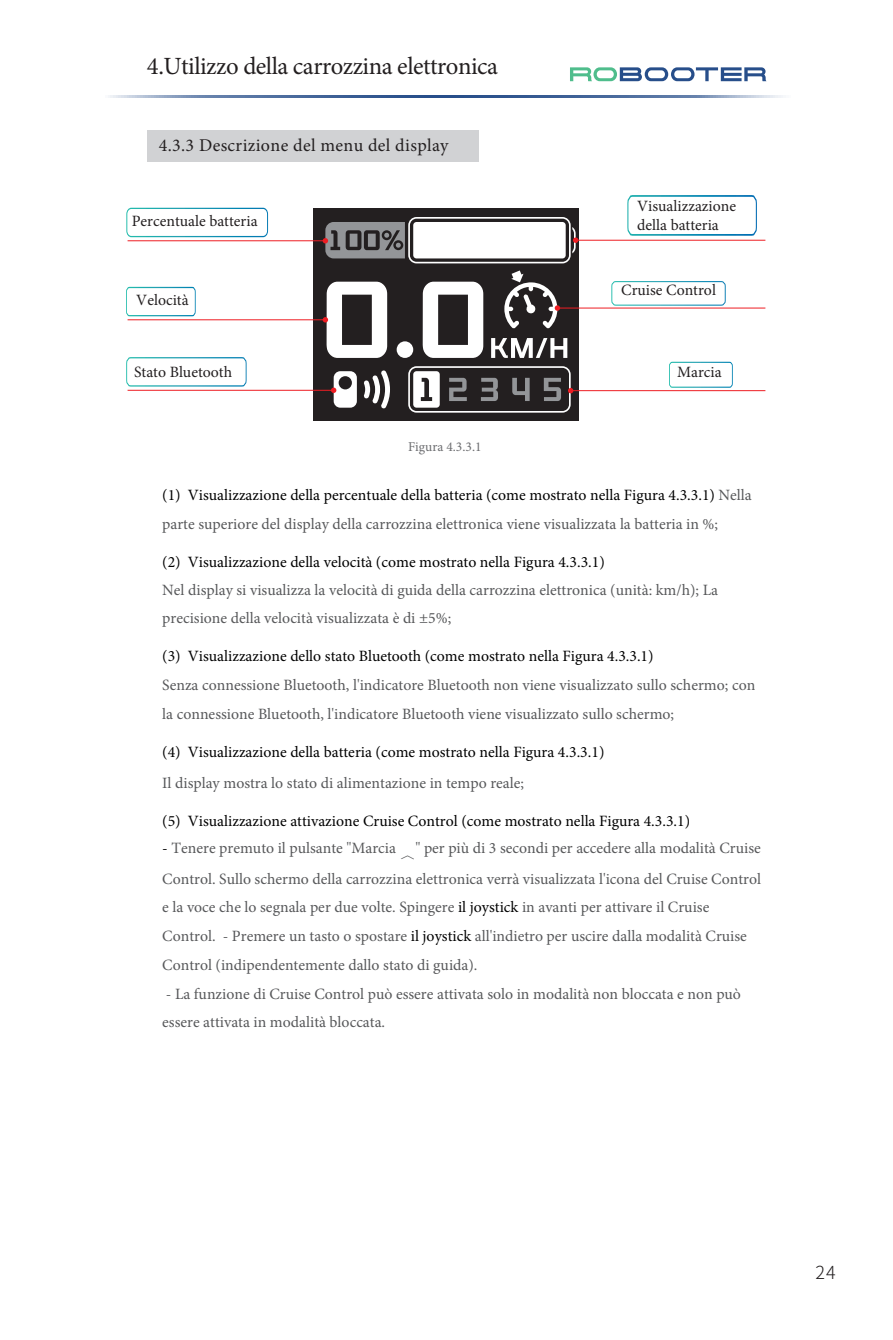
<style>
.page{position:relative;width:893px;height:1340px;background:#fff}
.page>*{position:absolute;margin:0;border:0;box-sizing:border-box;transform-origin:0 0}
.t1{font:24.75px "Minion Pro";letter-spacing:-.02em;color:#231f20}
.t2{font:18px "Minion Pro";letter-spacing:.02em;color:#231f20}
.t3{font:300 18px "Source Han Sans CN";color:#231f20}
.t4{font:15.75px/28.8px "Minion Pro";color:#57585a}
.t5{font:15.75px "Minion Pro";color:#000}
.t6{font:15.75px/18.9px "Minion Pro";color:#231f20}
.t7{font:13.5px "Minion Pro";color:#6c6d70}
.s1{color:#000}
.s2{font-family:"Microsoft Himalaya"}
</style>
<div class="page">
<svg style="left:108px;top:95px;width:675px;height:3px;background:#5e7ba8"></svg>
<svg style="left:570px;top:67px;width:196px;height:14px"></svg>
<svg style="left:627px;top:195px;width:130px;height:41px"></svg>
<svg style="left:126px;top:207px;width:143px;height:31px"></svg>
<svg style="left:126px;top:286px;width:70px;height:31px"></svg>
<div style="left:669px;top:362px;width:64px;height:26px;border:1px solid #fff;border-radius:3px"></div>
<svg style="left:126px;top:357px;width:121px;height:30px"></svg>
<div style="left:611px;top:281px;width:115px;height:25px;border:1px solid #fff;border-radius:4px"></div>
<div style="left:314px;top:209px;width:265px;height:212px;background:#231f20"></div>
<svg style="left:364px;top:370px;width:26px;height:39px"></svg>
<svg style="left:423px;top:282px;width:60px;height:76px"></svg>
<svg style="left:491px;top:338px;width:76px;height:20px"></svg>
<div style="left:397px;top:341px;width:16px;height:17px;background:#fff;border-radius:50%"></div>
<hr style="left:128px;top:240px;width:197px;height:1px;background:#ee1d23">
<hr style="left:128px;top:319px;width:197px;height:1px;background:#ee1d23">
<svg style="left:323px;top:282px;width:64px;height:76px"></svg>
<hr style="left:128px;top:390px;width:206px;height:1px;background:#ee1d23">
<svg style="left:331px;top:371px;width:26px;height:36px"></svg>
<hr style="left:571px;top:390px;width:194px;height:1px;background:#ee1d23">
<svg style="left:408px;top:366px;width:165px;height:46px"></svg>
<hr style="left:557px;top:308px;width:208px;height:1px;background:#ee1d23">
<svg style="left:504px;top:270px;width:56px;height:58px"></svg>
<hr style="left:576px;top:240px;width:189px;height:1px;background:#ee1d23">
<svg style="left:323px;top:217px;width:255px;height:46px"></svg>
<div style="left:147px;top:131px;width:332px;height:31px;background:#d1d2d4"></div>
<h1 class="t1" style="left:147px;top:50px;width:353px">4.Utilizzo della carrozzina elettronica</h1>
<p class="t2" style="left:159px;top:133px;width:291px">4.3.3 Descrizione del menu del display</p>
<p class="t6" style="left:132px;top:211px;width:127px">Percentuale batteria</p>
<p class="t6" style="left:136px;top:291px;width:54px">Velocità</p>
<p class="t6" style="left:134px;top:363px;width:99px">Stato Bluetooth</p>
<p class="t7" style="left:408px;top:438px;width:75px">Figura 4.3.3.1</p>
<p class="t6" style="left:637px;top:196px;width:100px">Visualizzazione della batteria</p>
<p class="t6" style="left:621px;top:281px;width:96px">Cruise Control</p>
<p class="t6" style="left:677px;top:363px;width:46px">Marcia</p>
<p class="t4" style="left:162px;top:480px;width:591px"><span class="s1">(1) Visualizzazione della percentuale della batteria (come mostrato nella Figura 4.3.3.1)</span> Nella parte superiore del display della carrozzina elettronica viene visualizzata la batteria in %;</p>
<p class="t5" style="left:162px;top:551px;width:444px">(2) Visualizzazione della velocità (come mostrato nella Figura 4.3.3.1)</p>
<p class="t4" style="left:162px;top:576px;width:557px;line-height:27.9px">Nel display si visualizza la velocità di guida della carrozzina elettronica (unità: km/h); La precisione della velocità visualizzata è di ±5%;</p>
<p class="t5" style="left:162px;top:645px;width:493px">(3) Visualizzazione dello stato Bluetooth (come mostrato nella Figura 4.3.3.1)</p>
<p class="t4" style="left:162px;top:670px;width:595px">Senza connessione Bluetooth, l'indicatore Bluetooth non viene visualizzato sullo schermo; con la connessione Bluetooth, l'indicatore Bluetooth viene visualizzato sullo schermo;</p>
<p class="t5" style="left:162px;top:741px;width:444px">(4) Visualizzazione della batteria (come mostrato nella Figura 4.3.3.1)</p>
<p class="t4" style="left:162px;top:768px;width:363px">Il display mostra lo stato di alimentazione in tempo reale;</p>
<p class="t5" style="left:162px;top:810px;width:529px">(5) Visualizzazione attivazione Cruise Control (come mostrato nella Figura 4.3.3.1)</p>
<p class="t4" style="left:162px;top:832px;width:600px;line-height:31.1px"><span class="s1">-</span> Tenere premuto il pulsante "Marcia <span class="s2">︿</span>" per più di 3 secondi per accedere alla modalità Cruise<br>Control. Sullo schermo della carrozzina elettronica verrà visualizzata l'icona del Cruise Control</p>
<p class="t4" style="left:162px;top:893px;width:586px">e la voce che lo segnala per due volte. Spingere <span class="s1">il joystick</span> in avanti per attivare il Cruise<br>Control. - Premere un tasto o spostare <span class="s1">il joystick</span> all'indietro per uscire dalla modalità Cruise<br>Control (indipendentemente dallo stato di guida).</p>
<p class="t4" style="left:162px;top:979px;width:580px">- La funzione di Cruise Control può essere attivata solo in modalità non bloccata e non può essere attivata in modalità bloccata.</p>
<p class="t3" style="left:815px;top:1263px;width:22px">24</p>
</div>
